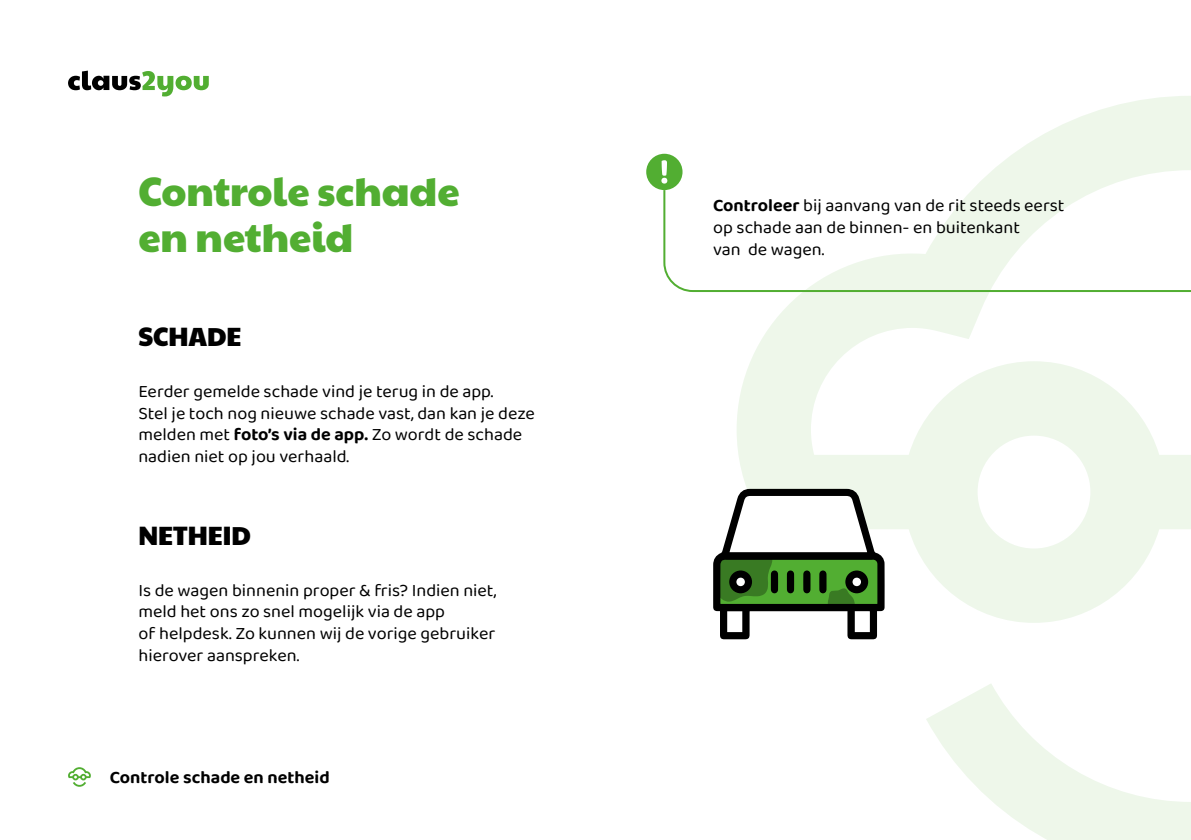
<style>
.page{position:relative;width:1191px;height:840px;background:#fff}
.page>*{position:absolute;margin:0;border:0;box-sizing:border-box;transform-origin:0 0}
.t1{font:40px/46px "Paytone One";color:#52ae32}
.t2{font:26px "Paytone One";color:#000}
.t3{font:18px/21.8px "Baloo Tammudu 2";color:#000}
.t4{font:700 18px "Baloo Tammudu 2";color:#000}
.s1{font-weight:700}
</style>
<div class="page">
<svg style="left:68px;top:71px;width:141px;height:25px"></svg>
<svg style="left:68px;top:767px;width:23px;height:19px"></svg>
<svg style="left:926px;top:684px;width:265px;height:155px"></svg>
<svg style="left:737px;top:96px;width:454px;height:526px"></svg>
<div style="left:646px;top:154px;width:36px;height:36px;background:#52ae32;border-radius:50%"></div>
<svg style="left:661px;top:160px;width:6px;height:23px"></svg>
<svg style="left:663px;top:188px;width:528px;height:105px"></svg>
<svg style="left:713px;top:488px;width:171px;height:151px"></svg>
<h1 class="t1" style="left:138px;top:166px;width:323px">Controle schade en netheid</h1>
<h2 class="t2" style="left:138px;top:315px;width:105px">SCHADE</h2>
<p class="t3" style="left:138px;top:379px;width:398px">Eerder gemelde schade vind je terug in de app.<br>Stel je toch nog nieuwe schade vast, dan kan je deze melden met <span class="s1">foto’s via de app.</span> Zo wordt de schade nadien niet op jou verhaald.</p>
<h2 class="t2" style="left:138px;top:513px;width:114px">NETHEID</h2>
<p class="t3" style="left:138px;top:578px;width:359px">Is de wagen binnenin proper &amp; fris? Indien niet, meld het ons zo snel mogelijk via de app<br>of helpdesk. Zo kunnen wij de vorige gebruiker hierover aanspreken.</p>
<p class="t4" style="left:110px;top:766px;width:221px">Controle schade en netheid</p>
<p class="t3" style="left:713px;top:194px;width:353px"><span class="s1">Controleer</span> bij aanvang van de rit steeds eerst op schade aan de binnen- en buitenkant<br>van de wagen.</p>
</div>
